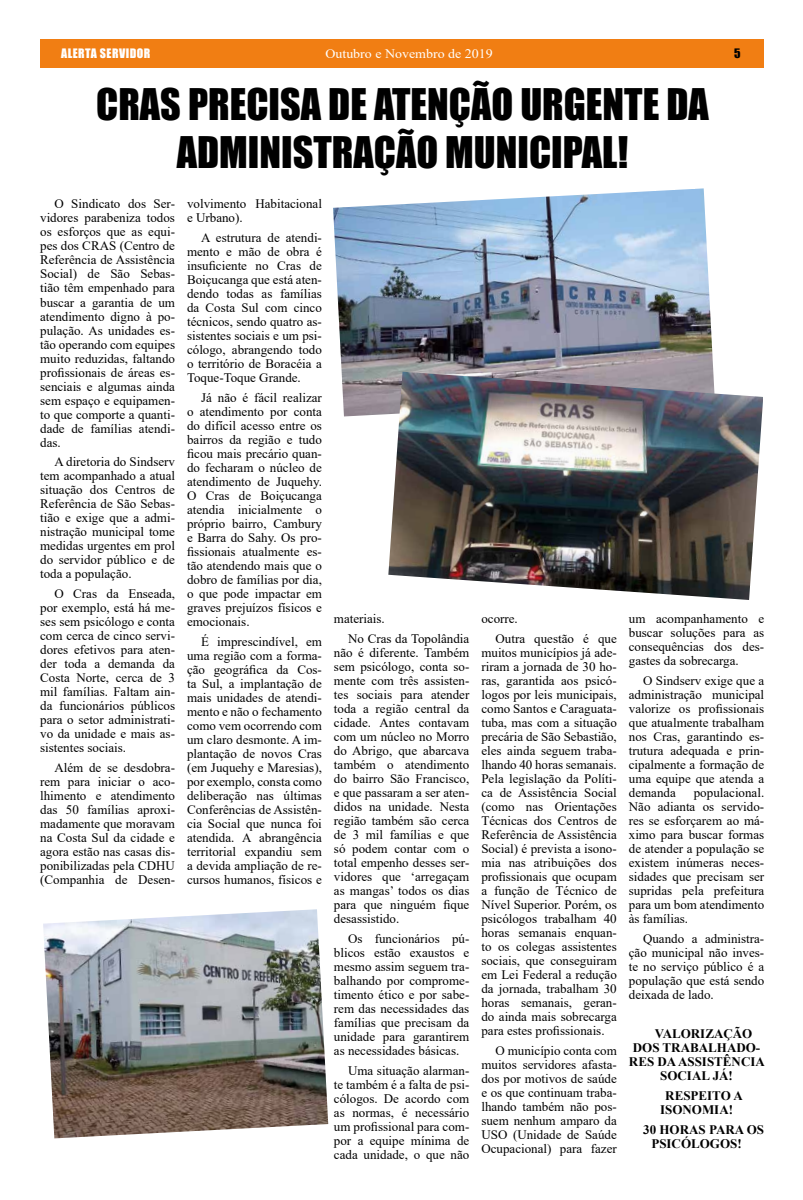
<style>
.page{position:relative;width:803px;height:1200px;background:#fff}
.page>*{position:absolute;margin:0;border:0;box-sizing:border-box;transform-origin:0 0}
.t1{font:40px/48px "Impact";color:#000;text-align:center}
.t2{font:13px/14px "Times New Roman";color:#000;text-align:justify}
.t3{font:700 13px/14px "Times New Roman";color:#000}
.t4{font:13px "Times New Roman";color:#fff;scale:1.07 1}
.t5{font:12px "Impact";letter-spacing:.04em;color:#fff}
.t6{font:12px "Impact";color:#000}
</style>
<div class="page">
<div style="left:40px;top:40px;width:723px;height:28px;background:#f17e13"></div>
<img style="left:333px;top:188px;width:381px;height:228px">
<img style="left:388px;top:371px;width:375px;height:229px">
<img style="left:43px;top:909px;width:285px;height:229px">
<p class="t5" style="left:61px;top:44px;width:91px">ALERTA SERVIDOR</p>
<p class="t4" style="left:325px;top:45px;width:158px">Outubro e Novembro de 2019</p>
<p class="t6" style="left:733px;top:44px;width:8px">5</p>
<h1 class="t1" style="left:96px;top:79px;width:614px">CRAS PRECISA DE ATENÇÃO URGENTE DA<br>ADMINISTRAÇÃO MUNICIPAL!</h1>
<p class="t2" style="left:40px;top:196px;width:136px;text-indent:14px">O Sindicato dos Ser&shy;vidores parabeniza todos os esforços que as equi&shy;pes dos CRAS (Centro de Referência de Assistência Social) de São Sebas&shy;tião têm empenhado para buscar a garantia de um atendimento digno à po&shy;pulação. As unidades es&shy;tão operando com equipes muito reduzidas, faltando profissionais de áreas es&shy;senciais e algumas ainda sem espaço e equipamen&shy;to que comporte a quanti&shy;dade de famílias atendi&shy;das.</p>
<p class="t2" style="left:40px;top:454px;width:136px;text-indent:14px">A diretoria do Sindserv tem acompanhado a atual situação dos Centros de Referência de São Sebas&shy;tião e exige que a admi&shy;nistração municipal tome medidas urgentes em prol do servidor público e de toda a população.</p>
<p class="t2" style="left:40px;top:586px;width:136px;text-indent:14px">O Cras da Enseada, por exemplo, está há me&shy;ses sem psicólogo e conta com cerca de cinco servi&shy;dores efetivos para aten&shy;der toda a demanda da Costa Norte, cerca de 3 mil famílias. Faltam ain&shy;da funcionários públicos para o setor administrati&shy;vo da unidade e mais as&shy;sistentes sociais.</p>
<p class="t2" style="left:40px;top:760px;width:136px;text-indent:14px">Além de se desdobra&shy;rem para iniciar o aco&shy;lhimento e atendimento das 50 famílias aproxi&shy;madamente que moravam na Costa Sul da cidade e agora estão nas casas dis&shy;ponibilizadas pela CDHU (Companhia de Desen-</p>
<p class="t2" style="left:187px;top:197px;width:136px">volvimento Habitacional e Urbano).</p>
<p class="t2" style="left:187px;top:230px;width:136px;text-indent:14px">A estrutura de atendi&shy;mento e mão de obra é insuficiente no Cras de Boiçucanga que está aten&shy;dendo todas as famílias da Costa Sul com cinco técnicos, sendo quatro as&shy;sistentes sociais e um psi&shy;cólogo, abrangendo todo o território de Boracéia a Toque-Toque Grande.</p>
<p class="t2" style="left:187px;top:390px;width:136px;text-indent:14px">Já não é fácil realizar o atendimento por conta do difícil acesso entre os bairros da região e tudo ficou mais precário quan&shy;do fecharam o núcleo de atendimento de Juquehy.<br>O Cras de Boiçucanga atendia inicialmente o próprio bairro, Cambury e Barra do Sahy. Os pro&shy;fissionais atualmente es&shy;tão atendendo mais que o dobro de famílias por dia, o que pode impactar em graves prejuízos físicos e emocionais.</p>
<p class="t2" style="left:187px;top:634px;width:136px;text-indent:14px">É imprescindível, em uma região com a forma&shy;ção geográfica da Cos&shy;ta Sul, a implantação de mais unidades de atendi&shy;mento e não o fechamento como vem ocorrendo com um claro desmonte. A im&shy;plantação de novos Cras (em Juquehy e Maresias), por exemplo, consta como deliberação nas últimas Conferências de Assistên&shy;cia Social que nunca foi atendida. A abrangência territorial expandiu sem a devida ampliação de re&shy;cursos humanos, físicos e</p>
<p class="t2" style="left:348px;top:608px;width:123px;line-height:19.7px;text-indent:-14px">materiais.<br>No Cras da Topolândia</p>
<p class="t2" style="left:334px;top:645px;width:137px">não é diferente. Também sem psicólogo, conta so&shy;mente com três assisten&shy;tes sociais para atender toda a região central da cidade. Antes contavam com um núcleo no Morro do Abrigo, que abarcava também o atendimento do bairro São Francisco, e que passaram a ser aten&shy;didos na unidade. Nesta região também são cerca de 3 mil famílias e que só podem contar com o total empenho desses ser&shy;vidores que ‘arregaçam as mangas’ todos os dias para que ninguém fique desassistido.</p>
<p class="t2" style="left:334px;top:930px;width:137px;text-indent:14px">Os funcionários pú&shy;blicos estão exaustos e mesmo assim seguem tra&shy;balhando por comprome&shy;timento ético e por sabe&shy;rem das necessidades das famílias que precisam da unidade para garantirem as necessidades básicas.</p>
<p class="t2" style="left:334px;top:1062px;width:137px;text-indent:14px">Uma situação alarman&shy;te também é a falta de psi&shy;cólogos. De acordo com as normas, é necessário um profissional para com&shy;por a equipe mínima de cada unidade, o que não</p>
<p class="t2" style="left:628px;top:611px;width:137px">um acompanhamento e buscar soluções para as consequências dos des&shy;gastes da sobrecarga.</p>
<p class="t2" style="left:628px;top:673px;width:137px;text-indent:14px">O Sindserv exige que a administração municipal valorize os profissionais que atualmente trabalham nos Cras, garantindo es&shy;trutura adequada e prin&shy;cipalmente a formação de uma equipe que atenda a demanda</p>
<p class="t2" style="left:495px;top:608px;width:123px;line-height:19.7px;text-indent:-14px">ocorre.<br>Outra questão é que</p>
<p class="t2" style="left:481px;top:645px;width:137px">muitos municípios já ade&shy;riram a jornada de 30 ho&shy;ras, garantida aos psicó&shy;logos por leis municipais, como Santos e Caraguata&shy;tuba, mas com a situação precária de São Sebastião, eles ainda seguem traba&shy;lhando 40 horas semanais.<br>Pela legislação da Políti&shy;ca de Assistência Social (como nas Orientações Técnicas dos Centros de Referência de Assistência Social) é prevista a isono&shy;mia nas atribuições dos profissionais que ocupam a função de Técnico de Nível Superior. Porém, os psicólogos trabalham 40 horas semanais enquan&shy;to os colegas assistentes sociais, que conseguiram em Lei Federal a redução da jornada, trabalham 30 horas semanais, geran&shy;do ainda mais sobrecarga para estes profissionais.</p>
<p class="t2" style="left:481px;top:1042px;width:137px;text-indent:14px">O município conta com muitos servidores afasta&shy;dos por motivos de saúde e os que continuam traba&shy;lhando também não pos&shy;suem nenhum amparo da USO (Unidade de Saúde Ocupacional) para fazer</p>
<p class="t2" style="left:628px;top:785px;width:137px;text-indent:65px">populacional.<br>Não adianta os servido&shy;res se esforçarem ao má&shy;ximo para buscar formas de atender a população se existem inúmeras neces&shy;sidades que precisam ser supridas pela prefeitura para um bom atendimento às famílias.</p>
<p class="t2" style="left:628px;top:930px;width:137px;text-indent:14px">Quando a administra&shy;ção municipal não inves&shy;te no serviço público é a população que está sendo deixada de lado.</p>
<p class="t3" style="left:654px;top:1026px;width:99px">VALORIZAÇÃO</p>
<p class="t3" style="left:632px;top:1040px;width:129px">DOS TRABALHADO-</p>
<p class="t3" style="left:628px;top:1054px;width:137px">RES DA ASSISTÊNCIA</p>
<p class="t3" style="left:660px;top:1068px;width:74px">SOCIAL JÁ!</p>
<p class="t3" style="left:659px;top:1088px;width:84px;text-indent:5px">RESPEITO A<br>ISONOMIA!</p>
<p class="t3" style="left:651px;top:1121px;width:114px;text-indent:-8px">30 HORAS PARA OS<br>PSICÓLOGOS!</p>
</div>
